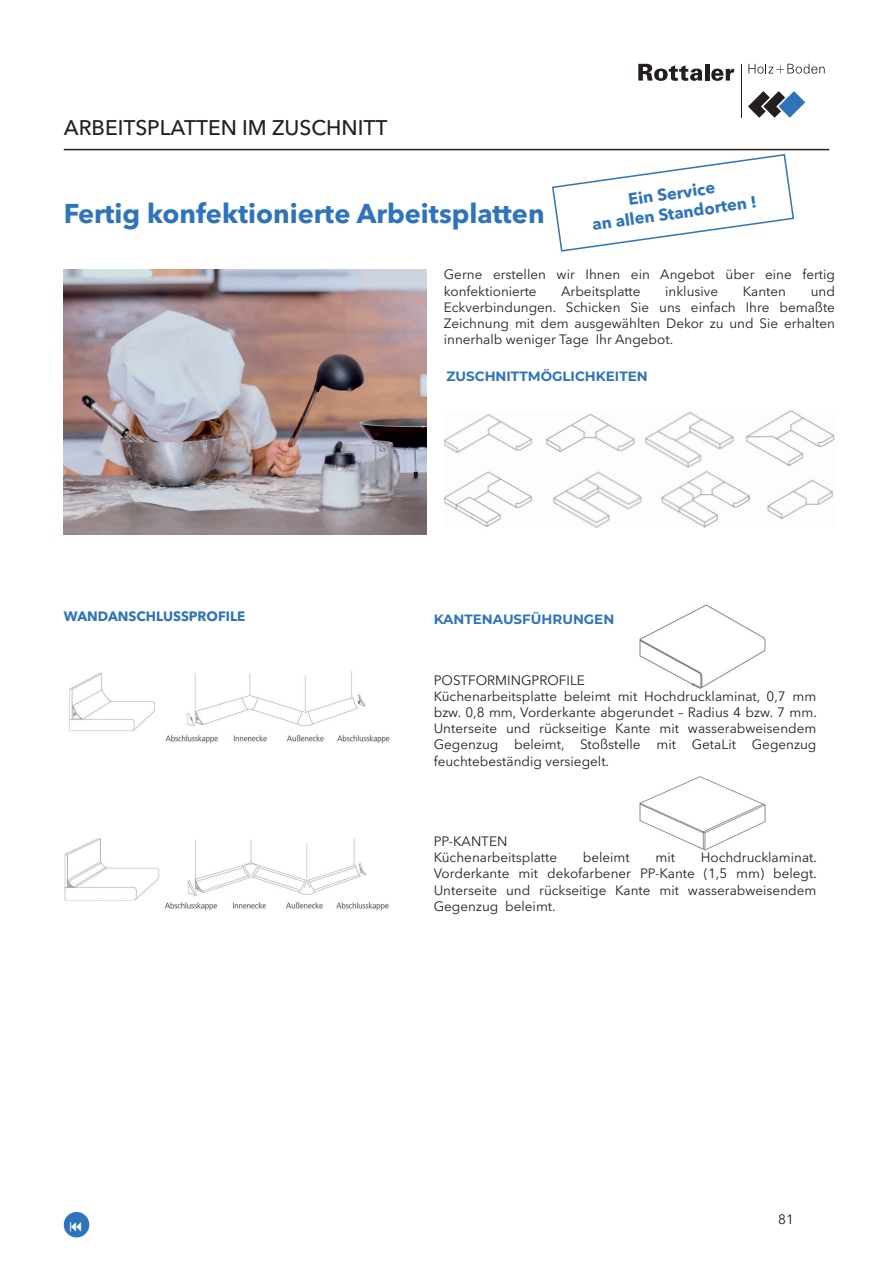
<style>
.page{position:relative;width:893px;height:1263px;background:#fff}
.page>*{position:absolute;margin:0;border:0;box-sizing:border-box;transform-origin:0 0}
.t1{font:700 27px "Avenir Next LT Pro";color:#2f74ba}
.t2{font:500 21px "Avenir Next LT Pro";color:#231f20}
.t3{font:700 16.5px/19.8px "Avenir Next LT Pro";color:#2f74ba;text-align:center}
.t4{font:13.5px/16.2px "Avenir Next LT Pro";color:#231f20}
.t5{font:700 13.5px "Montserrat";color:#2f74ba}
.t6{font:700 13.5px "Avenir Next LT Pro";color:#2f74ba}
</style>
<div class="page">
<hr style="left:64px;top:149px;width:765px;height:1px;background:#231f20">
<svg style="left:638px;top:64px;width:64px;height:17px"></svg>
<hr style="left:705px;top:64px;width:4px;height:17px;background:#231f20">
<svg style="left:711px;top:69px;width:23px;height:12px"></svg>
<svg style="left:748px;top:64px;width:77px;height:10px"></svg>
<hr style="left:741px;top:64px;width:1px;height:53px;background:#231f20">
<svg style="left:748px;top:91px;width:57px;height:27px"></svg>
<div style="left:64px;top:1212px;width:25px;height:25px;background:#2f74ba;border-radius:50%"></div>
<img style="left:64px;top:269px;width:363px;height:266px">
<img style="left:64px;top:838px;width:324px;height:72px">
<img style="left:69px;top:671px;width:320px;height:72px">
<img style="left:639px;top:604px;width:126px;height:85px">
<img style="left:639px;top:776px;width:126px;height:75px">
<img style="left:444px;top:410px;width:391px;height:118px">
<svg style="left:552px;top:154px;width:243px;height:98px"></svg>
<h2 class="t2" style="left:64px;top:115px;width:325px">ARBEITSPLATTEN IM ZUSCHNITT</h2>
<h1 class="t1" style="left:64px;top:197px;width:482px">Fertig konfektionierte Arbeitsplatten</h1>
<p class="t3" style="left:588px;top:195px;width:167px;rotate:-8deg">Ein Service<br>an allen Standorten !</p>
<p class="t4" style="left:444px;top:267px;width:393px">Gerne erstellen wir Ihnen ein Angebot über eine fertig konfektionierte</p>
<p class="t4" style="left:444px;top:283px;width:393px;text-align:justify;text-indent:367px">und Eckverbindungen. Schicken Sie uns einfach Ihre bemaßte Zeichnung mit dem ausgewählten Dekor zu und Sie erhalten innerhalb weniger Tage Ihr Angebot.</p>
<p class="t4" style="left:561px;top:283px;width:81px">Arbeitsplatte</p>
<p class="t4" style="left:665px;top:283px;width:55px">inklusive</p>
<p class="t4" style="left:743px;top:283px;width:45px">Kanten</p>
<p class="t6" style="left:64px;top:608px;width:183px">WANDANSCHLUSSPROFILE</p>
<p class="t5" style="left:446px;top:366px;width:203px">ZUSCHNITTMÖGLICHKEITEN</p>
<p class="t5" style="left:434px;top:609px;width:182px">KANTENAUSFÜHRUNGEN</p>
<p class="t4" style="left:434px;top:672px;width:385px">POSTFORMINGPROFILE<br>Küchenarbeitsplatte beleimt mit Hochdrucklaminat, 0,7 mm bzw. 0,8 mm, Vorderkante abgerundet – Radius 4 bzw. 7 mm.<br>Unterseite und rückseitige Kante mit wasserabweisendem Gegenzug beleimt, Stoßstelle mit GetaLit Gegenzug feuchtebeständig versiegelt.</p>
<p class="t4" style="left:434px;top:833px;width:125px">PP-KANTEN<br>Küchenarbeitsplatte</p>
<p class="t4" style="left:434px;top:849px;width:385px;text-align:justify;text-indent:267px">Hochdrucklaminat.<br>Vorderkante mit dekofarbener PP-Kante (1,5 mm) belegt.<br>Unterseite und rückseitige Kante mit wasserabweisendem Gegenzug beleimt.</p>
<p class="t4" style="left:583px;top:849px;width:49px">beleimt</p>
<p class="t4" style="left:655px;top:849px;width:21px">mit</p>
<p class="t4" style="left:778px;top:1212px;width:17px">81</p>
</div>
